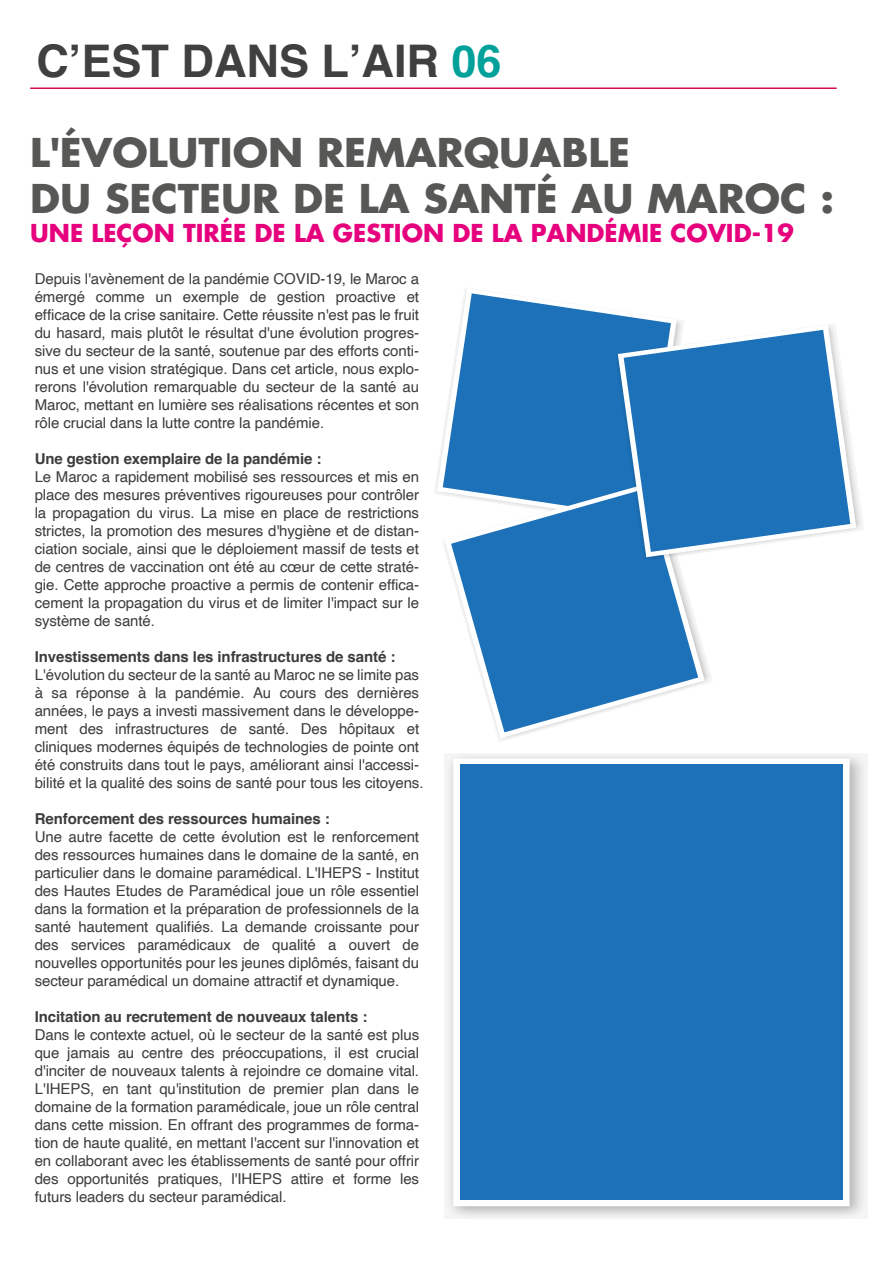
<style>
.page{position:relative;width:893px;height:1263px;background:#fff}
.page>*{position:absolute;margin:0;border:0;box-sizing:border-box;transform-origin:0 0}
.t1{font:700 45px "Helvetica";color:#404040}
.t2{font:700 38.55px/46.3px "Futura LT Pro";color:#575756}
.t3{font:700 24px "Futura LT Pro";color:#e6007d}
.t4{font:15px/18px "Helvetica";letter-spacing:-.005em;color:#3c3c3b;text-align:justify}
.t5{font:700 15px "Helvetica";letter-spacing:-.005em;color:#3c3c3b}
.s1{color:#00a19a}
</style>
<div class="page">
<hr style="left:30px;top:87px;width:807px;height:2px;background:#d60b52">
<svg style="left:446px;top:754px;width:421px;height:464px"></svg>
<div style="left:453px;top:758px;width:396px;height:448px;border:7px solid #fff"></div>
<div style="left:460px;top:764px;width:382px;height:436px;background:#1d71b8"></div>
<svg style="left:443px;top:293px;width:213px;height:186px;fill:#1d71b8"></svg>
<svg style="left:441px;top:479px;width:268px;height:261px"></svg>
<svg style="left:451px;top:489px;width:247px;height:243px;fill:#1d71b8"></svg>
<svg style="left:614px;top:321px;width:246px;height:240px"></svg>
<svg style="left:624px;top:330px;width:226px;height:222px;background:#4087c2"></svg>
<h1 class="t1" style="left:36px;top:34px;width:467px">C’EST DANS L’AIR <span class="s1">06</span></h1>
<h2 class="t2" style="left:30px;top:128px;width:805px">L'ÉVOLUTION REMARQUABLE<br>DU SECTEUR DE LA SANTÉ AU MAROC :</h2>
<h3 class="t3" style="left:30px;top:214px;width:765px">UNE LEÇON TIRÉE DE LA GESTION DE LA PANDÉMIE COVID-19</h3>
<p class="t4" style="left:35px;top:270px;width:386px">Depuis l'avènement de la pandémie COVID-19, le Maroc a émergé comme un exemple de gestion proactive et efficace de la crise sanitaire. Cette réussite n'est pas le fruit du hasard, mais plutôt le résultat d'une évolution progres&shy;sive du secteur de la santé, soutenue par des efforts conti&shy;nus et une vision stratégique. Dans cet article, nous explo&shy;rerons l'évolution remarquable du secteur de la santé au Maroc, mettant en lumière ses réalisations récentes et son rôle crucial dans la lutte contre la pandémie.</p>
<p class="t5" style="left:35px;top:450px;width:288px">Une gestion exemplaire de la pandémie :</p>
<p class="t4" style="left:35px;top:468px;width:386px">Le Maroc a rapidement mobilisé ses ressources et mis en place des mesures préventives rigoureuses pour contrôler la propagation du virus. La mise en place de restrictions strictes, la promotion des mesures d'hygiène et de distan&shy;ciation sociale, ainsi que le déploiement massif de tests et de centres de vaccination ont été au cœur de cette straté&shy;gie. Cette approche proactive a permis de contenir effica&shy;cement la propagation du virus et de limiter l'impact sur le système de santé.</p>
<p class="t5" style="left:35px;top:648px;width:362px">Investissements dans les infrastructures de santé :</p>
<p class="t4" style="left:35px;top:666px;width:390px;text-align:left">L'évolution du secteur de la santé au Maroc ne se limite pas à sa réponse à la pandémie. Au cours des dernières années, le pays a investi massivement dans le développe&shy;ment des infrastructures de santé. Des hôpitaux et cliniques modernes équipés de technologies de pointe ont été construits dans tout le pays, améliorant ainsi l'accessi&shy;bilité et la qualité des soins de santé pour tous les citoyens.</p>
<p class="t5" style="left:35px;top:810px;width:297px">Renforcement des ressources humaines :</p>
<p class="t4" style="left:35px;top:828px;width:386px">Une autre facette de cette évolution est le renforcement des ressources humaines dans le domaine de la santé, en particulier dans le domaine paramédical. L'IHEPS - Institut des Hautes Etudes de Paramédical joue un rôle essentiel dans la formation et la préparation de professionnels de la santé hautement qualifiés. La demande croissante pour des services paramédicaux de qualité a ouvert de nouvelles opportunités pour les jeunes diplômés, faisant du secteur paramédical un domaine attractif et dynamique.</p>
<p class="t5" style="left:35px;top:1008px;width:334px">Incitation au recrutement de nouveaux talents :</p>
<p class="t4" style="left:35px;top:1026px;width:386px">Dans le contexte actuel, où le secteur de la santé est plus que jamais au centre des préoccupations, il est crucial d'inciter de nouveaux talents à rejoindre ce domaine vital.<br>L'IHEPS, en tant qu'institution de premier plan dans le domaine de la formation paramédicale, joue un rôle central dans cette mission. En offrant des programmes de forma&shy;tion de haute qualité, en mettant l'accent sur l'innovation et en collaborant avec les établissements de santé pour offrir des opportunités pratiques, l'IHEPS attire et forme les futurs leaders du secteur paramédical.</p>
</div>
